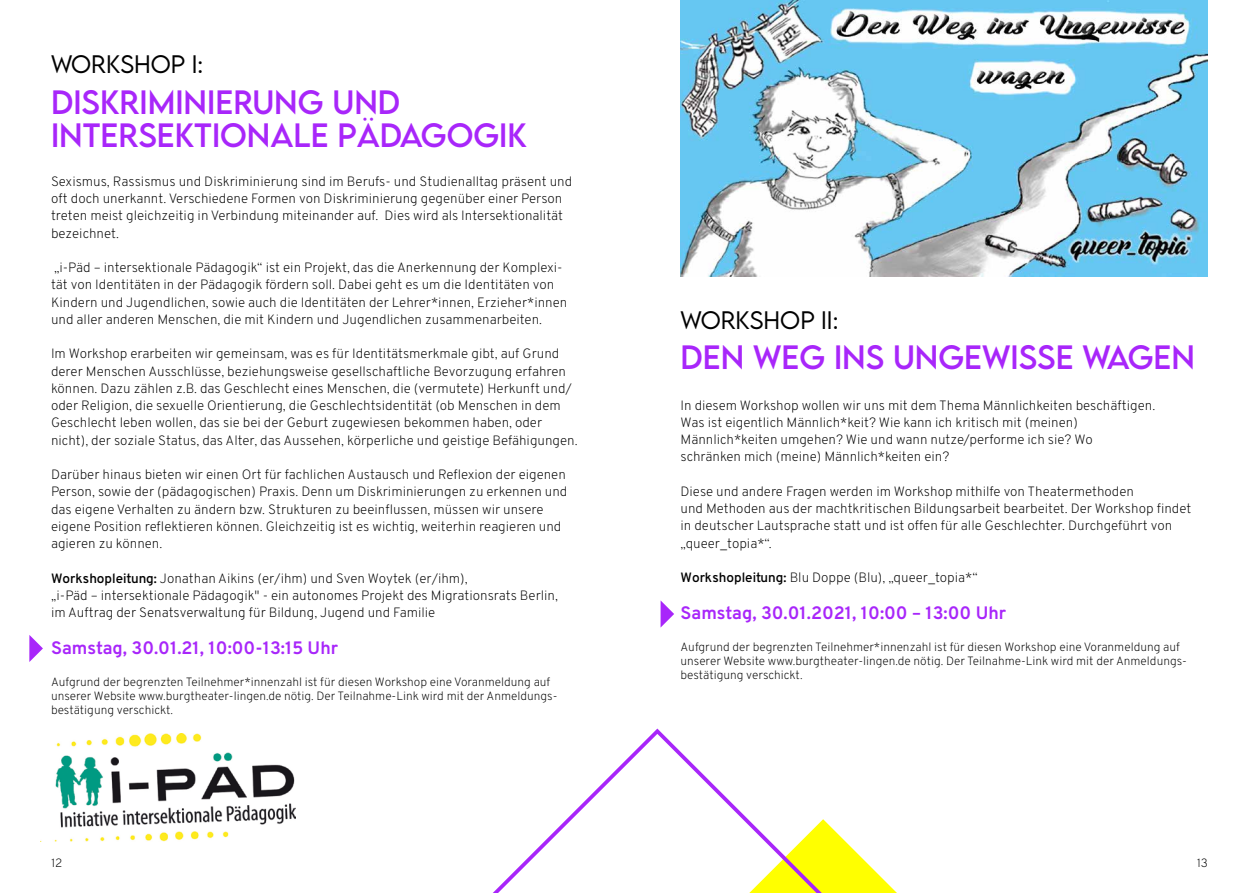
<style>
.page{position:relative;width:1259px;height:893px;background:#fff}
.page>*{position:absolute;margin:0;border:0;box-sizing:border-box;transform-origin:0 0}
.t1{font:30px/33px "LEMONMILK";color:#a826fa}
.t2{font:300 22.5px "LEMONMILK";color:#000}
.t3{font:700 18px "Overpass";color:#a826fa}
.t4{font:200 13.5px/17.2px "Overpass";color:#000}
.t5{font:200 12px/14.4px "Overpass";color:#000}
.s1{font-weight:600}
</style>
<div class="page">
<svg style="left:29px;top:635px;width:14px;height:27px"></svg>
<img style="left:40px;top:733px;width:255px;height:108px">
<img style="left:680px;top:0;width:528px;height:276px">
<svg style="left:493px;top:728px;width:400px;height:165px"></svg>
<svg style="left:660px;top:600px;width:14px;height:28px"></svg>
<h2 class="t2" style="left:51px;top:50px;width:154px">WORKSHOP I:</h2>
<h1 class="t1" style="left:51px;top:85px;width:477px">DISKRIMINIERUNG UND<br>INTERSEKTIONALE PÄDAGOGIK</h1>
<p class="t4" style="left:51px;top:173px;width:523px">Sexismus, Rassismus und Diskriminierung sind im Berufs- und Studienalltag präsent und oft doch unerkannt. Verschiedene Formen von Diskriminierung gegenüber einer Person treten meist gleichzeitig in Verbindung miteinander auf. Dies wird als Intersektionalität bezeichnet.</p>
<p class="t4" style="left:51px;top:259px;width:518px">„i-Päd – intersektionale Pädagogik“ ist ein Projekt, das die Anerkennung der Komplexi&shy;tät von Identitäten in der Pädagogik fördern soll. Dabei geht es um die Identitäten von Kindern und Jugendlichen, sowie auch die Identitäten der Lehrer*innen, Erzieher*innen und aller anderen Menschen, die mit Kindern und Jugendlichen zusammenarbeiten.</p>
<p class="t4" style="left:51px;top:345px;width:528px">Im Workshop erarbeiten wir gemeinsam, was es für Identitätsmerkmale gibt, auf Grund derer Menschen Ausschlüsse, beziehungsweise gesellschaftliche Bevorzugung erfahren können. Dazu zählen z.B. das Geschlecht eines Menschen, die (vermutete) Herkunft und/ oder Religion, die sexuelle Orientierung, die Geschlechtsidentität (ob Menschen in dem Geschlecht leben wollen, das sie bei der Geburt zugewiesen bekommen haben, oder nicht), der soziale Status, das Alter, das Aussehen, körperliche und geistige Befähigungen.</p>
<p class="t4" style="left:51px;top:466px;width:518px">Darüber hinaus bieten wir einen Ort für fachlichen Austausch und Reflexion der eigenen Person, sowie der (pädagogischen) Praxis. Denn um Diskriminierungen zu erkennen und das eigene Verhalten zu ändern bzw. Strukturen zu beeinflussen, müssen wir unsere eigene Position reflektieren können. Gleichzeitig ist es wichtig, weiterhin reagieren und agieren zu können.</p>
<p class="t4" style="left:51px;top:569px;width:508px"><span class="s1">Workshopleitung:</span> Jonathan Aikins (er/ihm) und Sven Woytek (er/ihm),<br>,,i-Päd – intersektionale Pädagogik" - ein autonomes Projekt des Migrationsrats Berlin, im Auftrag der Senatsverwaltung für Bildung, Jugend und Familie</p>
<h3 class="t3" style="left:51px;top:635px;width:288px">Samstag, 30.01.21, 10:00-13:15 Uhr</h3>
<p class="t5" style="left:51px;top:674px;width:508px">Aufgrund der begrenzten Teilnehmer*innenzahl ist für diesen Workshop eine Voranmeldung auf unserer Website www.burgtheater-lingen.de nötig. Der Teilnahme-Link wird mit der Anmeldungs&shy;bestätigung verschickt.</p>
<h2 class="t2" style="left:680px;top:305px;width:159px">WORKSHOP II:</h2>
<h1 class="t1" style="left:680px;top:341px;width:516px">DEN WEG INS UNGEWISSE WAGEN</h1>
<p class="t4" style="left:680px;top:396px;width:476px">In diesem Workshop wollen wir uns mit dem Thema Männlichkeiten beschäftigen.<br>Was ist eigentlich Männlich*keit? Wie kann ich kritisch mit (meinen)<br>Männlich*keiten umgehen? Wie und wann nutze/performe ich sie? Wo schränken mich (meine) Männlich*keiten ein?</p>
<p class="t4" style="left:680px;top:483px;width:512px">Diese und andere Fragen werden im Workshop mithilfe von Theatermethoden<br>und Methoden aus der machtkritischen Bildungsarbeit bearbeitet. Der Workshop findet in deutscher Lautsprache statt und ist offen für alle Geschlechter. Durchgeführt von „queer_topia*“.</p>
<p class="t4" style="left:680px;top:569px;width:299px"><span class="s1">Workshopleitung:</span> Blu Doppe (Blu), „queer_topia*“</p>
<h3 class="t3" style="left:680px;top:600px;width:327px">Samstag, 30.01.2021, 10:00 – 13:00 Uhr</h3>
<p class="t5" style="left:680px;top:639px;width:508px">Aufgrund der begrenzten Teilnehmer*innenzahl ist für diesen Workshop eine Voranmeldung auf unserer Website www.burgtheater-lingen.de nötig. Der Teilnahme-Link wird mit der Anmeldungs&shy;bestätigung verschickt.</p>
<p class="t5" style="left:51px;top:856px;width:13px">12</p>
<p class="t5" style="left:1196px;top:856px;width:13px">13</p>
</div>
